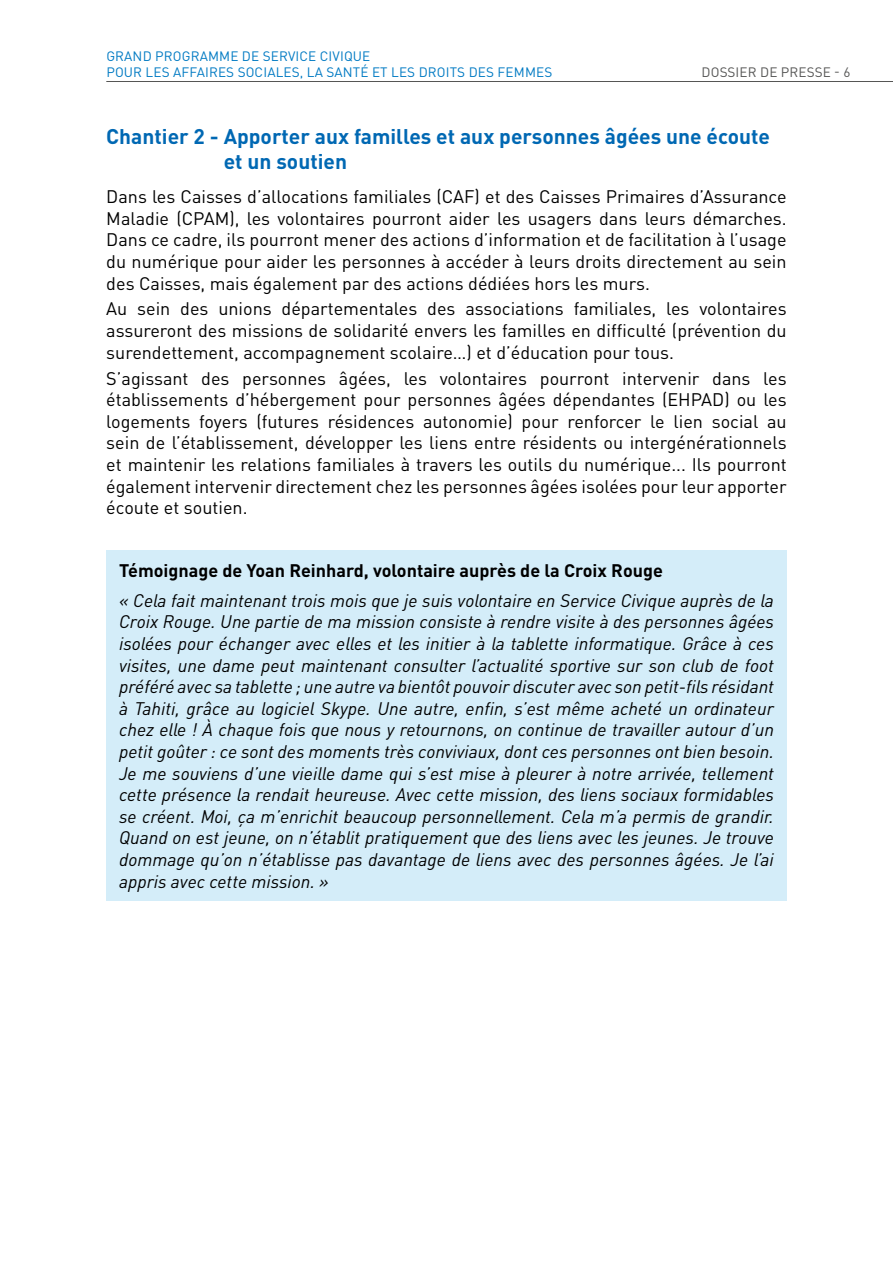
<style>
.page{position:relative;width:893px;height:1263px;background:#fff}
.page>*{position:absolute;margin:0;border:0;box-sizing:border-box;transform-origin:0 0}
.t1{font:700 21px/25.2px "DIN Pro";color:#0068b3}
.t2{font:18px/21.6px "DIN Pro";color:#000;text-align:justify}
.t3{font:italic 18px/21.6px "DIN Pro";color:#000;text-align:justify}
.t4{font:700 18px "DIN Pro";color:#000}
.t5{font:13.5px/16.2px "DIN Pro";letter-spacing:.01em;color:#007ac3}
.t6{font:13.5px "DIN Pro";color:#565655}
</style>
<div class="page">
<hr style="left:106px;top:81px;width:787px;height:1px;background:#565655">
<div style="left:106px;top:550px;width:681px;height:350px;background:#d4edf9"></div>
<p class="t5" style="left:106px;top:47px;width:265px">Grand programme de service civique<br>POUR</p>
<p class="t5" style="left:146px;top:63px;width:408px">LES affaires sociales, la santé et LES droits des femmes</p>
<p class="t6" style="left:702px;top:63px;width:18px">DOSS</p>
<p class="t6" style="left:736px;top:63px;width:55px">IER DE PRESSE</p>
<p class="t6" style="left:834px;top:63px;width:18px">- 6</p>
<p class="t1" style="left:224px;top:123px;width:548px;text-indent:-117px">Chantier 2 - Apporter aux familles et aux personnes âgées une écoute et un soutien</p>
<p class="t2" style="left:106px;top:185px;width:682px">Dans les Caisses d’allocations familiales (CAF) et des Caisses Primaires d’Assurance Maladie (CPAM), les volontaires pourront aider les usagers dans leurs démarches.<br>Dans ce cadre, ils pourront mener des actions d’information et de facilitation à l’usage du numérique pour aider les personnes à accéder à leurs droits directement au sein des Caisses, mais également par des actions dédiées hors les murs.</p>
<p class="t2" style="left:106px;top:298px;width:682px">Au sein des unions départementales des associations familiales, les volontaires assureront des missions de solidarité envers les familles en difficulté (prévention du surendettement, accompagnement scolaire…) et d’éducation pour tous.</p>
<p class="t2" style="left:106px;top:367px;width:682px">S’agissant des personnes âgées, les volontaires pourront intervenir dans les établissements d’hébergement pour personnes âgées dépendantes (EHPA</p>
<p class="t2" style="left:106px;top:388px;width:682px;text-indent:606px">D) ou les logements foyers (futures résidences autonomie) pour renforcer le lien social au sein de l’établissement, développer les liens entre résidents ou intergénérationnels et maintenir les relations familiales à travers les outils du numérique... Ils pourront également intervenir directement chez les personnes âgées isolées pour leur apporter écoute et soutien.</p>
<p class="t4" style="left:119px;top:558px;width:545px">Témoignage de Yoan Reinhard, volontaire auprès de la Croix Rouge</p>
<p class="t3" style="left:119px;top:589px;width:656px">« Cela fait maintenant trois mois que je suis volontaire en Service Civique auprès de la Croix Rouge. Une partie de ma mission consiste à rendre visite à des personnes âgées isolées pour échanger avec elles et les initier à la tablette informatique. Grâce à ces visites, une dame peut maintenant consulter l’actualité sportive sur son club de foot préféré avec sa tablette ; une autre va bientôt pouvoir discuter avec son petit-fils résidant à Tahiti, grâce au logiciel Skype. Une autre, enfin, s’est même acheté un ordinateur chez elle ! À chaque fois que nous y retournons, on continue de travailler autour d’un petit goûter : ce sont des moments très conviviaux, dont ces personnes ont bien besoin.<br>Je me souviens d’une vieille dame qui s’est mise à pleurer à notre arrivée, tellement cette présence la rendait heureuse. Avec cette mission, des liens sociaux formidables se créent. Moi, ça m’enrichit beaucoup personnellement. Cela m’a permis de grandir.<br>Quand on est jeune, on n’établit pratiquement que des liens avec les jeunes. Je trouve dommage qu’on n’établisse pas davantage de liens avec des personnes âgées. Je l’ai appris avec cette mission. »</p>
</div>
